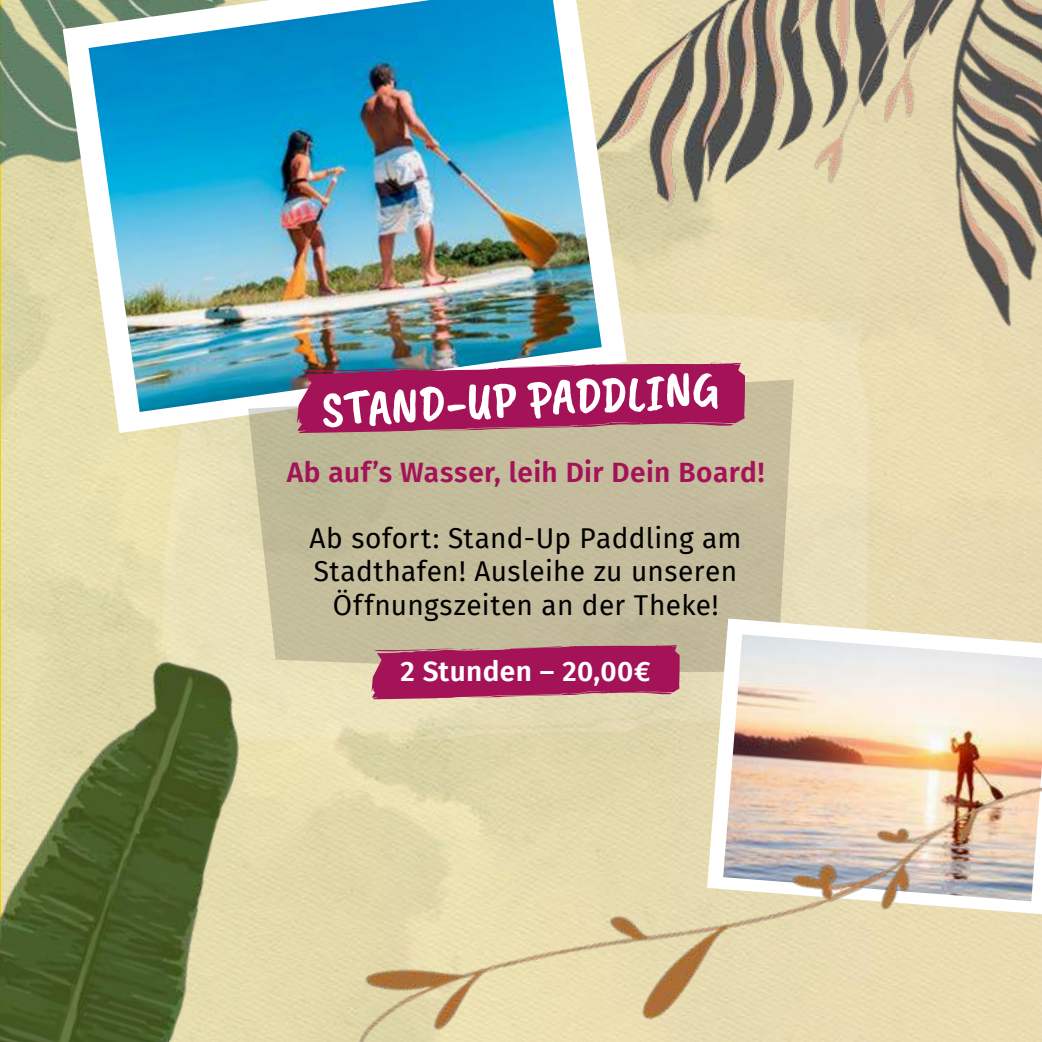
<style>
.page{position:relative;width:1042px;height:1042px;background:#fff}
.page>*{position:absolute;margin:0;border:0;box-sizing:border-box;transform-origin:0 0}
.t1{font:51.62px "Caveat Brush";color:#fff}
.t2{font:28px/33.2px "Fira Sans";letter-spacing:.01em;color:#000;text-align:center}
.t3{font:600 28px "Fira Sans";letter-spacing:.015em;color:#a41358}
.t4{font:600 28px "Fira Sans";letter-spacing:.015em;color:#fff}
</style>
<div class="page">
<img style="left:627px;top:0;width:69px;height:226px">
<img style="left:696px;top:0;width:346px;height:403px">
<svg style="left:161px;top:311px;width:707px;height:307px;background:#eae0b9"></svg>
<img style="left:0;top:571px;width:268px;height:471px">
<img style="left:0;top:0;width:63px;height:362px">
<svg style="left:63px;top:0;width:564px;height:433px;fill:#e7deaf"></svg>
<img style="left:89px;top:0;width:513px;height:412px">
<svg style="left:248px;top:379px;width:546px;height:295px;background:#c3bc9c"></svg>
<svg style="left:297px;top:362px;width:448px;height:71px;background:#a42d64"></svg>
<svg style="left:707px;top:618px;width:335px;height:22px;fill:#e9dcb4"></svg>
<img style="left:723px;top:634px;width:319px;height:6px">
<img style="left:268px;top:640px;width:774px;height:402px">
<h1 class="t1" style="left:320px;top:380px;width:399px;rotate:-3deg">STAND-UP PADDLING</h1>
<p class="t3" style="left:287px;top:458px;width:479px">Ab auf’s Wasser, leih Dir Dein Board!</p>
<p class="t2" style="left:309px;top:521px;width:434px">Ab sofort: Stand-Up Paddling am<br>Stadthafen! Ausleihe zu unseren<br>Öffnungszeiten an der Theke!</p>
<p class="t4" style="left:400px;top:658px;width:252px">2 Stunden – 20,00€</p>
</div>
